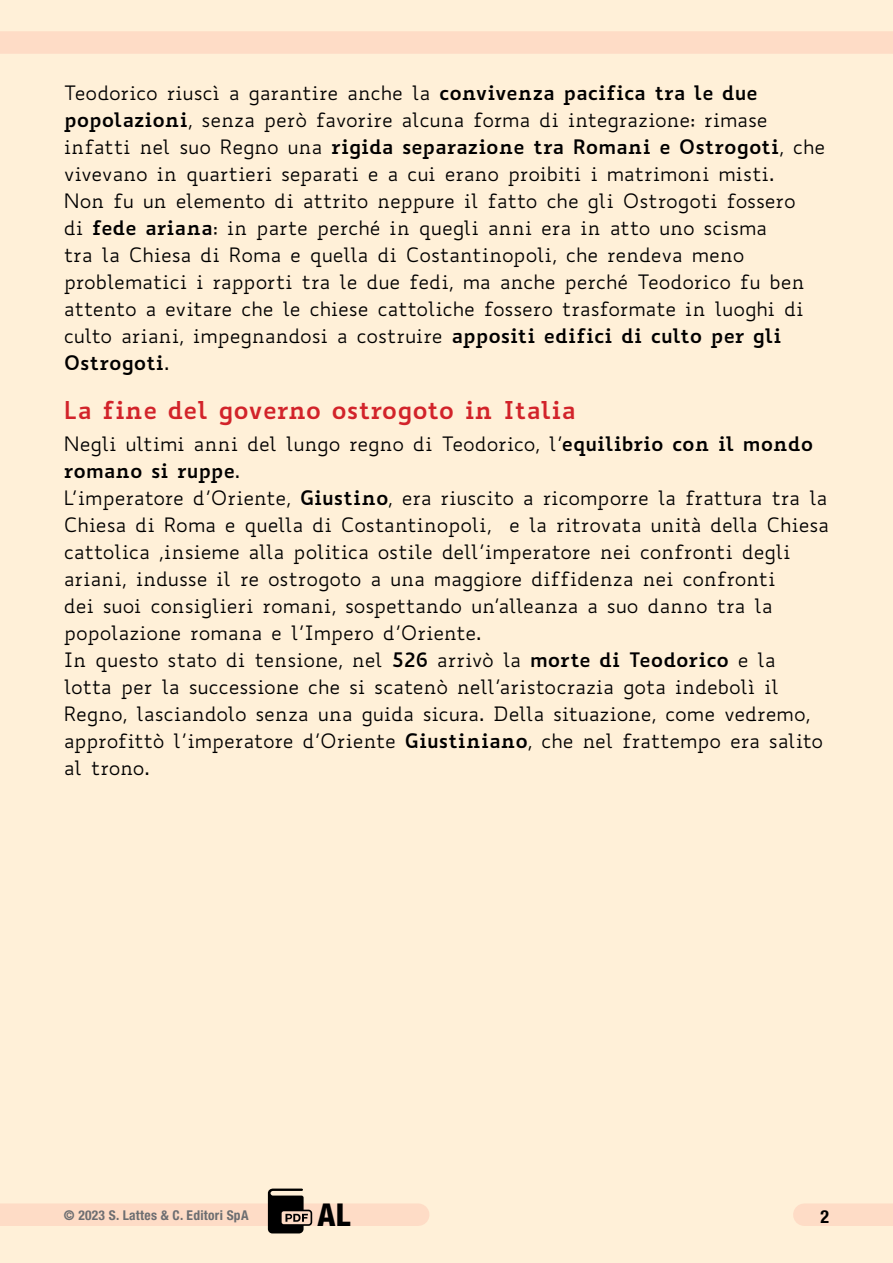
<style>
.page{position:relative;width:893px;height:1263px;background:#fff0d8}
.page>*{position:absolute;margin:0;border:0;box-sizing:border-box;transform-origin:0 0}
.t1{font:800 condensed 31.5px "Helvetica Neue LT Std";color:#000}
.t2{font:700 24px "Biancoenero";color:#d2232a}
.t3{font:19.5px/27px "Biancoenero";letter-spacing:-.02em;color:#000}
.t4{font:700 condensed 18px "Helvetica Neue LT Std";color:#000}
.t5{font:700 condensed 13.5px "Helvetica Neue LT Std";letter-spacing:.02em;color:#6d6e71}
.s1{font-weight:700}
</style>
<div class="page">
<div style="left:0;top:1203px;width:418px;height:23px;background:#fedcc6"></div>
<div style="left:0;top:31px;width:893px;height:23px;background:#fedcc6"></div>
<div style="left:804px;top:1203px;width:89px;height:23px;background:#fedcc6"></div>
<svg style="left:268px;top:1188px;width:44px;height:45px"></svg>
<p class="t3" style="left:64px;top:79px;width:763px">Teodorico riuscì a garantire anche la <span class="s1">convivenza pacifica tra le due popolazioni</span>, senza però favorire alcuna forma di integrazione: rimase infatti nel suo Regno una <span class="s1">rigida separazione tra Romani e Ostrogoti</span>, che vivevano in quartieri separati e a cui erano proibiti i matrimoni misti.<br>Non fu un elemento di attrito neppure il fatto che gli Ostrogoti fossero<br>di <span class="s1">fede ariana</span>: in parte perché in quegli anni era in atto uno scisma<br>tra la Chiesa di Roma e quella di Costantinopoli, che rendeva meno problematici i rapporti tra le due fedi, ma anche perché Teodorico fu ben attento a evitare che le chiese cattoliche fossero trasformate in luoghi di culto ariani, impegnandosi a costruire <span class="s1">appositi edifici di culto per gli Ostrogoti</span>.</p>
<p class="t2" style="left:64px;top:390px;width:514px">La fine del governo ostrogoto in Italia</p>
<p class="t3" style="left:64px;top:430px;width:767px">Negli ultimi anni del lungo regno di Teodorico, l’<span class="s1">equilibrio con il mondo romano si ruppe</span>.<br>L’imperatore d’Oriente, <span class="s1">Giustino</span>, era riuscito a ricomporre la frattura tra la Chiesa di Roma e quella di Costantinopoli, e la ritrovata unità della Chiesa cattolica ,insieme alla politica ostile dell’imperatore nei confronti degli ariani, indusse il re ostrogoto a una maggiore diffidenza nei confronti<br>dei suoi consiglieri romani, sospettando un’alleanza a suo danno tra la popolazione romana e l’Impero d’Oriente.<br>In questo stato di tensione, nel <span class="s1">526</span> arrivò la <span class="s1">morte di Teodorico</span> e la<br>lotta per la successione che si scatenò nell’aristocrazia gota indebolì il Regno, lasciandolo senza una guida sicura. Della situazione, come vedremo, approfittò l’imperatore d’Oriente <span class="s1">Giustiniano</span>, che nel frattempo era salito al trono.</p>
<p class="t5" style="left:64px;top:1206px;width:186px">© 2023 S. Lattes &amp; C. Editori SpA</p>
<h1 class="t1" style="left:318px;top:1195px;width:34px">AL</h1>
<p class="t4" style="left:820px;top:1206px;width:10px">2</p>
</div>
